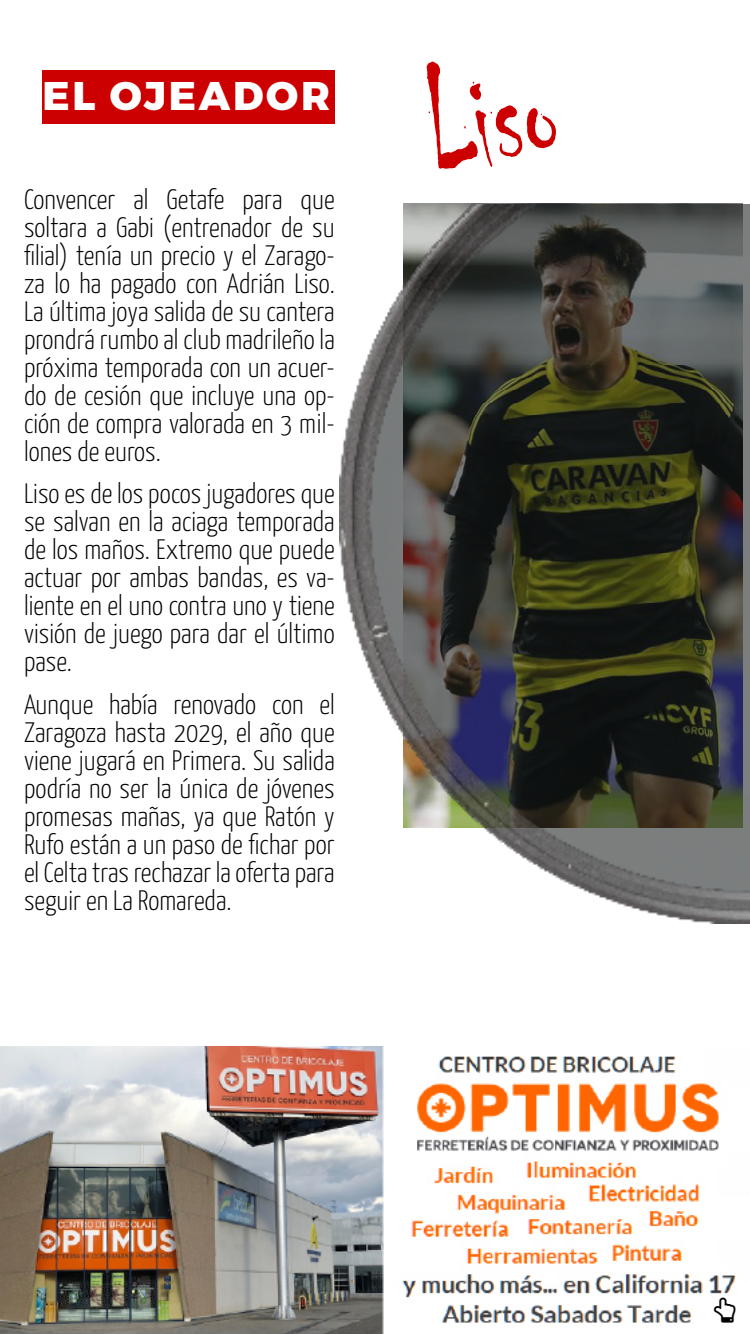
<style>
.page{position:relative;width:750px;height:1334px;background:#fff}
.page>*{position:absolute;margin:0;border:0;box-sizing:border-box;transform-origin:0 0}
.t1{font:150px "Chiller";color:#c00;scale:.75 1}
.t2{font:800 40px "Montserrat";letter-spacing:.07em;color:#fff}
.t3{font:300 28px/28px "Yanone Kaffeesatz";color:#000;text-align:justify}
</style>
<div class="page">
<img style="left:0;top:1046px;width:736px;height:288px">
<img style="left:340px;top:204px;width:410px;height:719px">
<div style="left:42px;top:70px;width:293px;height:54px;background:#c00"></div>
<svg style="left:714px;top:1298px;width:21px;height:25px"></svg>
<h2 class="t2" style="left:42px;top:71px;width:289px">EL OJEADOR</h2>
<p class="t3" style="left:24px;top:184px;width:312px">Convencer al Getafe para que soltara a Gabi (entrenador de su filial) tenía un precio y el Zarago&shy;za lo ha pagado con Adrián Liso.<br>La última joya salida de su cantera prondrá rumbo al club madrileño la próxima temporada con un acuer&shy;do de cesión que incluye una op&shy;ción de compra valorada en 3 mil&shy;lones de euros.</p>
<p class="t3" style="left:24px;top:478px;width:312px">Liso es de los pocos jugadores que se salvan en la aciaga temporada de los maños. Extremo que puede actuar por ambas bandas, es va&shy;liente en el uno contra uno y tiene visión de juego para dar el último pase.</p>
<p class="t3" style="left:24px;top:688px;width:312px">Aunque había renovado con el Zaragoza hasta 2029, el año que viene jugará en Primera. Su salida podría no ser la única de jóvenes promesas mañas, ya que Ratón y Rufo están a un paso de fichar por el Celta tras rechazar la oferta para seguir en La Romareda.</p>
<h1 class="t1" style="left:414px;top:45px;width:175px;rotate:-9deg">Liso</h1>
</div>
